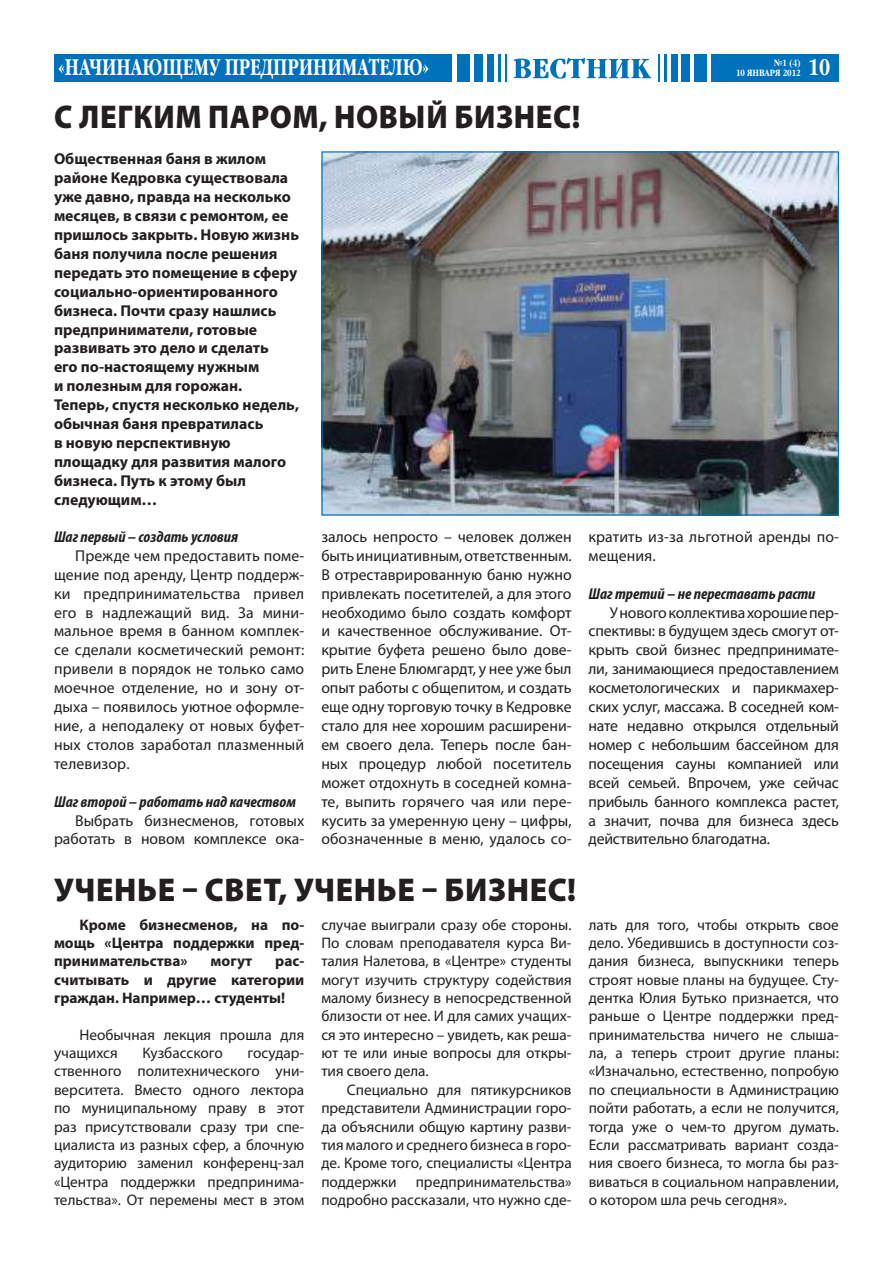
<style>
.page{position:relative;width:893px;height:1263px;background:#fff}
.page>*{position:absolute;margin:0;border:0;box-sizing:border-box;transform-origin:0 0}
.t1{font:900 33px "Myriad Pro";letter-spacing:.02em;color:#231f20;scale:.92 1}
.t2{font:900 33px "Myriad Pro";letter-spacing:.02em;color:#231f20;scale:.96 1}
.t3{font:700 22.5px "Garamond Narrow C";color:#fff;scale:.87 1}
.t4{font:700 22.5px "Garamond Narrow C";color:#fff}
.t5{font:15.75px/18.9px "Myriad Pro";letter-spacing:.005em;color:#221f1f;text-align:justify}
.t6{font:700 15.75px/18.9px "Myriad Pro";color:#231f20}
.t7{font:italic 700 condensed 15.75px "Myriad Pro";color:#221f1f;scale:1.05 1}
.t8{font:15.3px/18.3px "Myriad Pro";color:#231f20;text-align:justify}
.t9{font:700 15.3px/18.3px "Myriad Pro";color:#231f20;text-align:justify}
.t10{font:700 9px/10.1px "Garamond Narrow C";color:#fff;text-align:right}
</style>
<div class="page">
<hr style="left:505px;top:54px;width:2px;height:28px;background:#0071bb">
<hr style="left:498px;top:54px;width:3px;height:28px;background:#0071bb">
<div style="left:487px;top:54px;width:6px;height:28px;background:#0071bb"></div>
<div style="left:457px;top:54px;width:13px;height:28px;background:#0071bb"></div>
<div style="left:474px;top:54px;width:9px;height:28px;background:#0071bb"></div>
<div style="left:54px;top:54px;width:398px;height:28px;background:#0071bb"></div>
<svg style="left:658px;top:54px;width:1px;height:28px"></svg>
<hr style="left:664px;top:54px;width:3px;height:28px;background:#0071bb">
<div style="left:671px;top:54px;width:6px;height:28px;background:#0071bb"></div>
<div style="left:694px;top:54px;width:13px;height:28px;background:#0071bb"></div>
<div style="left:682px;top:54px;width:8px;height:28px;background:#0071bb"></div>
<div style="left:711px;top:54px;width:128px;height:28px;background:#0071bb"></div>
<svg style="left:514px;top:58px;width:137px;height:21px"></svg>
<img style="left:323px;top:153px;width:514px;height:360px">
<h2 class="t3" style="left:58px;top:56px;width:428px">«НАЧИНАЮЩЕМУ ПРЕДПРИНИМАТЕЛЮ»</h2>
<p class="t10" style="left:736px;top:58px;width:66px">№1 (4)<br>10 ЯНВАРЯ 2012</p>
<h2 class="t4" style="left:808px;top:56px;width:24px">10</h2>
<h1 class="t1" style="left:54px;top:104px;width:573px">С ЛЕГКИМ ПАРОМ, НОВЫЙ БИЗНЕС!</h1>
<p class="t6" style="left:54px;top:151px;width:247px">Общественная баня в жилом районе Кедровка существовала уже давно, правда на несколько месяцев, в связи с ремонтом, ее пришлось закрыть. Новую жизнь баня получила после решения передать это помещение в сферу социально-ориентированного бизнеса. Почти сразу нашлись предприниматели, готовые развивать это дело и сделать<br>его по-настоящему нужным<br>и полезным для горожан.<br>Теперь, спустя несколько недель, обычная баня превратилась<br>в новую перспективную площадку для развития малого бизнеса. Путь к этому был следующим…</p>
<p class="t5" style="left:321px;top:529px;width:252px">залось непросто – человек должен быть инициативным, ответственным.<br>В отреставрированную баню нужно привлекать посетителей, а для этого необходимо было создать комфорт и качественное обслуживание. От&shy;крытие буфета решено было дове&shy;рить Елене Блюмгардт, у нее уже был опыт работы с общепитом, и создать еще одну торговую точку в Кедровке стало для нее хорошим расширени&shy;ем своего дела. Теперь после бан&shy;ных процедур любой посетитель может отдохнуть в соседней комна&shy;те, выпить горячего чая или пере&shy;кусить за умеренную цену – цифры, обозначенные в меню, удалось со-</p>
<p class="t5" style="left:588px;top:529px;width:252px">кратить из-за льготной аренды по&shy;мещения.</p>
<p class="t7" style="left:54px;top:531px;width:177px">Шаг первый – создать условия</p>
<p class="t5" style="left:54px;top:548px;width:252px;text-indent:21px">Прежде чем предоставить поме&shy;щение под аренду, Центр поддерж&shy;ки предпринимательства при вел его в надлежащий вид. За мини&shy;мальное время в банном комплек&shy;се сделали косметический ремонт: привели в порядок не только само моечное отделение, но и зону от&shy;дыха – появилось уютное оформле&shy;ние, а неподалеку от новых буфет&shy;ных столов заработал плазменный телевизор.</p>
<p class="t7" style="left:54px;top:795px;width:232px">Шаг второй – работать над качеством</p>
<p class="t5" style="left:54px;top:812px;width:252px;text-align:right">Выбрать бизнесменов, готовых работать в новом комплексе ока-</p>
<p class="t7" style="left:588px;top:587px;width:218px">Шаг третий – не переставать расти</p>
<p class="t5" style="left:588px;top:604px;width:252px;text-indent:21px">У нового коллектива хорошие пер&shy;спективы: в будущем здесь смогут от&shy;крыть свой бизнес предпринимате&shy;ли, занимающиеся предостав лением косметологических и парикмахер&shy;ских услуг, массажа. В соседней ком&shy;нате недавно открылся отдельный номер с небольшим бассейном для посещения сауны компанией или всей семьей. Впрочем, уже сейчас прибыль банного комплекса растет, а значит, поч ва для бизнеса здесь действительно благодатна.</p>
<h1 class="t2" style="left:54px;top:878px;width:545px">УЧЕНЬЕ СВЕТ, УЧЕНЬЕ БИЗНЕС!</h1>
<p class="t8" style="left:321px;top:917px;width:252px">случае выиграли сразу обе стороны.<br>По словам преподавателя курса Ви&shy;талия Налетова, в «Центре» студенты могут изучить структуру содействия малому бизнесу в непосредственной близости от нее. И для самих учащих&shy;ся это интересно – увидеть, как реша&shy;ют те или иные вопросы для откры&shy;тия своего дела.</p>
<p class="t8" style="left:321px;top:1082px;width:252px;text-indent:26px">Специально для пятикурсников представители Администрации горо&shy;да объяснили общую картину разви&shy;тия малого и среднего бизнеса в горо&shy;де. Кроме того, специалисты «Центра поддержки предпринимательства» подробно рассказали, что нужно сде-</p>
<p class="t9" style="left:54px;top:917px;width:252px;text-indent:26px">Кроме бизнесменов, на по&shy;мощь «Центра поддержки пред&shy;принимательства»</p>
<p class="t9" style="left:54px;top:953px;width:252px;text-indent:221px">рас&shy;считывать и другие категории граждан. Например… студенты!</p>
<p class="t8" style="left:54px;top:1027px;width:252px;text-indent:26px">Необычная лекция прошла для учащихся</p>
<p class="t9" style="left:211px;top:953px;width:43px">могут</p>
<p class="t8" style="left:142px;top:1045px;width:82px">Кузбасского</p>
<p class="t8" style="left:54px;top:1045px;width:252px;text-indent:193px">государ&shy;ственного политехнического уни&shy;верситета. Вместо одного лектора по муниципальному праву в этот раз присутствовали сразу три спе&shy;циалиста из разных сфер, а блочную аудиторию заменил конференц-зал «Центра поддержки предпринима&shy;тельства». От перемены мест в этом</p>
<p class="t8" style="left:589px;top:917px;width:252px">лать для того, чтобы открыть свое дело. Убедившись в доступности соз&shy;дания бизнеса, выпускники теперь строят новые планы на будущее. Сту&shy;дентка Юлия Бутько признается, что раньше о Центре поддержки пред&shy;принимательства ничего не слыша&shy;ла, а теперь строит другие планы: «Изначально, естественно, попробую по специальности в Администрацию пойти работать, а если не получится, тогда уже о чем-то другом думать.<br>Если рассматривать вариант созда&shy;ния своего бизнеса, то могла бы раз&shy;виваться в социальном направлении, о котором шла речь сегодня».</p>
</div>
